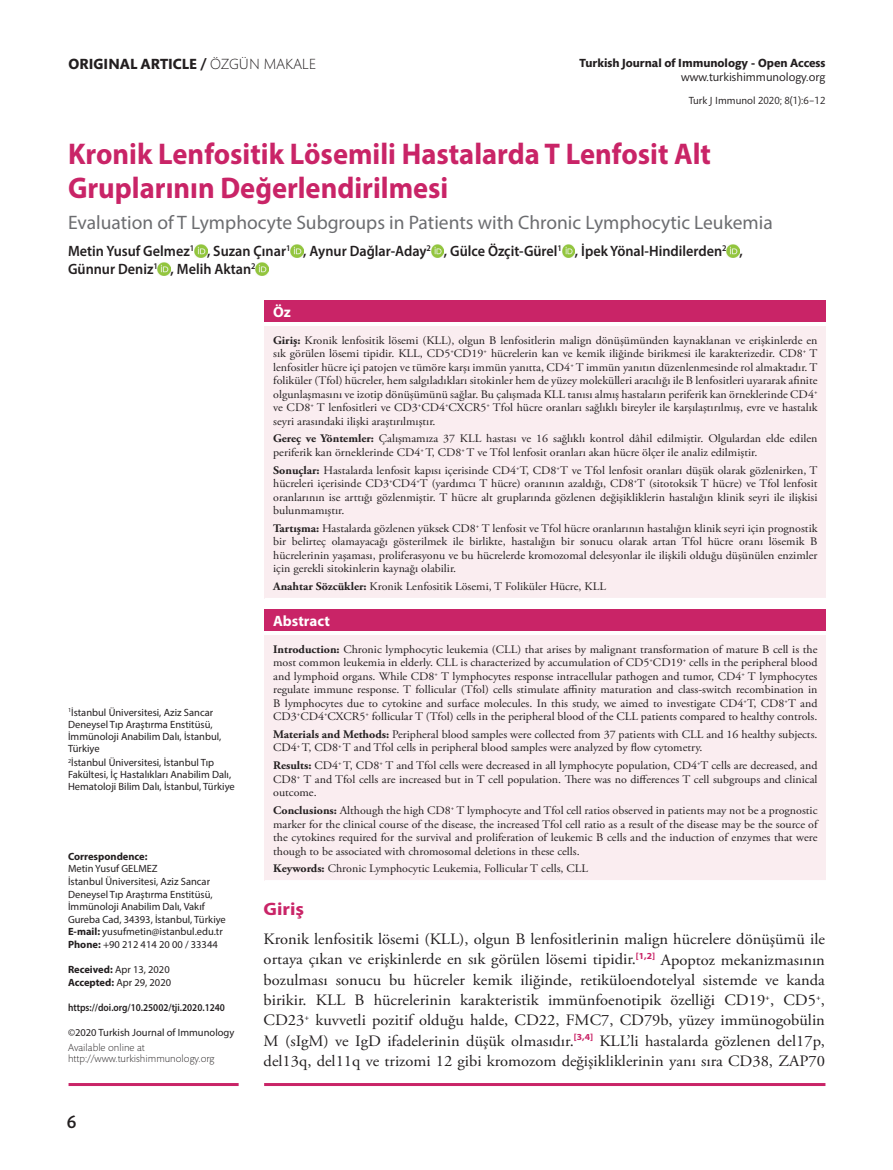
<style>
.page{position:relative;width:893px;height:1170px;background:#fff}
.page>*{position:absolute;margin:0;border:0;box-sizing:border-box;transform-origin:0 0}
.t1{font:700 30px/33px "Myriad Pro";color:#c92467;scale:.95 1}
.t2{font:19.5px "Myriad Pro";color:#6c6d70}
.t3{font:700 18px "Myriad Pro";color:#c92467;scale:1.1 1}
.t4{font:500 18px "Mundo Sans Std";color:#231f20}
.t5{font:15.9px/20.2px "Adobe Garamond Pro";color:#231f20;text-align:justify;scale:1.04 1}
.t6{font:600 15px/18px "Myriad Pro";color:#231f20;scale:.95 1}
.t7{font:700 15px "Mundo Sans Std";color:#231f20}
.t8{font:700 15px "Myriad Pro";color:#fff}
.t9{font:700 12px "Mundo Sans Std";color:#231f20}
.t10{font:12px "Mundo Sans Std";color:#231f20}
.t11{font:11.55px/13.5px "Adobe Garamond Pro";color:#231f20;text-align:justify;scale:1.04 1}
.t12{font:10.5px/12.6px "Myriad Pro";color:#231f20}
.t13{font:300 10.5px/10.5px "Mundo Sans Std";color:#231f20}
.t14{font:600 10.5px "Myriad Pro";color:#231f20;scale:.9 1}
.t15{font:10.5px "Mundo Sans Std";color:#231f20}
.t16{font:700 10.5px "Myriad Pro";color:#231f20}
.s1{font-weight:300}
.s2{font-weight:700}
</style>
<div class="page">
<hr style="left:69px;top:1082px;width:170px;height:3px;background:#c92467">
<hr style="left:264px;top:1082px;width:561px;height:3px;background:#c92467">
<svg style="left:194px;top:245px;width:13px;height:12px"></svg>
<svg style="left:291px;top:245px;width:12px;height:12px"></svg>
<svg style="left:431px;top:245px;width:13px;height:12px"></svg>
<svg style="left:562px;top:245px;width:13px;height:12px"></svg>
<svg style="left:727px;top:245px;width:12px;height:12px"></svg>
<svg style="left:158px;top:263px;width:13px;height:12px"></svg>
<svg style="left:256px;top:263px;width:12px;height:12px"></svg>
<div style="left:265px;top:300px;width:561px;height:22px;background:#c92467"></div>
<div style="left:265px;top:326px;width:561px;height:272px;background:#faedf0"></div>
<div style="left:265px;top:609px;width:561px;height:22px;background:#c92467"></div>
<div style="left:265px;top:635px;width:561px;height:245px;background:#faedf0"></div>
<p class="t7" style="left:69px;top:56px;width:249px">ORIGINAL ARTICLE / <span class="s1">ÖZGÜN MAKALE</span></p>
<p class="t9" style="left:579px;top:56px;width:247px">Turkish Journal of Immunology - Open Access</p>
<p class="t10" style="left:681px;top:71px;width:146px">www.turkishimmunology.org</p>
<p class="t15" style="left:689px;top:95px;width:138px">Turk J Immunol 2020; 8(1):6−12</p>
<h1 class="t1" style="left:68px;top:137px;width:678px">Kronik Lenfositik Lösemili Hastalarda T Lenfosit Alt<br>Gruplarının Değerlendirilmesi</h1>
<h2 class="t2" style="left:68px;top:211px;width:706px">Evaluation of T Lymphocyte Subgroups in Patients with Chronic Lymphocytic Leukemia</h2>
<p class="t6" style="left:68px;top:241px;width:712px">Metin Yusuf Gelmez<sup>1</sup> , Suzan Çınar<sup>1</sup> , Aynur Dağlar-Aday<sup>2</sup> , Gülce Özçit-Gürel<sup>1</sup> , İpek Yönal-Hindilerden<sup>2</sup> ,<br>Günnur Deniz<sup>1</sup> , Melih Aktan<sup>2</sup></p>
<p class="t12" style="left:68px;top:706px;width:155px;line-height:12px"><sup>1</sup>İstanbul Üniversitesi, Aziz Sancar<br>Deneysel Tıp Araştırma Enstitüsü,<br>İmmünoloji Anabilim Dalı, İstanbul,<br>Türkiye</p>
<p class="t12" style="left:68px;top:756px;width:168px;line-height:12px"><sup>2</sup>İstanbul Üniversitesi, İstanbul Tıp<br>Fakültesi, İç Hastalıkları Anabilim Dalı,<br>Hematoloji Bilim Dalı, İstanbul, Türkiye</p>
<p class="t16" style="left:68px;top:849px;width:81px">Correspondence:</p>
<p class="t12" style="left:68px;top:862px;width:159px">Metin Yusuf GELMEZ<br>İstanbul Üniversitesi, Aziz Sancar<br>Deneysel Tıp Araştırma Enstitüsü,<br>İmmünoloji Anabilim Dalı, Vakıf<br>Gureba Cad, 34393, İstanbul, Türkiye<br><span class="s2">E-mail:</span> yusufmetin@istanbul.edu.tr<br><span class="s2">Phone:</span> +90 212 414 20 00 / 33344</p>
<p class="t12" style="left:68px;top:963px;width:105px"><span class="s2">Received:</span> Apr 13, 2020<br><span class="s2">Accepted:</span> Apr 29, 2020</p>
<p class="t14" style="left:68px;top:1000px;width:176px">https://doi.org/10.25002/tji.2020.1240</p>
<p class="t12" style="left:68px;top:1026px;width:168px">©2020 Turkish Journal of Immunology</p>
<p class="t13" style="left:68px;top:1042px;width:148px">Available online at http://www.turkishimmunology.org</p>
<h3 class="t4" style="left:67px;top:1111px;width:11px">6</h3>
<p class="t8" style="left:273px;top:302px;width:19px">Öz</p>
<p class="t11" style="left:273px;top:333px;width:525px"><span class="s2">Giriş:</span> Kronik lenfositik lösemi (KLL), olgun B lenfositlerin malign dönüşümünden kaynaklanan ve erişkinlerde en sık görülen lösemi tipidir. KLL, CD5<sup>+</sup>CD19<sup>+</sup> hücrelerin kan ve kemik iliğinde birikmesi ile karakterizedir. CD8<sup>+</sup> T lenfositler hücre içi patojen ve tümöre karşı immün yanıtta, CD4<sup>+</sup> T immün yanıtın düzenlenmesinde rol almaktadır. T foliküler (Tfol) hücreler, hem salgıladıkları sitokinler hem de yüzey molekülleri aracılığı ile B lenfositleri uyararak afinite olgunlaşmasını ve izotip dönüşümünü sağlar. Bu çalışmada KLL tanısı almış hastaların periferik kan örneklerinde CD4<sup>+ </sup>ve CD8<sup>+</sup> T lenfositleri ve CD3<sup>+</sup>CD4<sup>+</sup>CXCR5<sup>+</sup> Tfol hücre oranları sağlıklı bireyler ile karşılaştırılmış, evre ve hastalık seyri arasındaki ilişki araştırılmıştır.</p>
<p class="t11" style="left:273px;top:432px;width:525px"><span class="s2">Gereç ve Yöntemler:</span> Çalışmamıza 37 KLL hastası ve 16 sağlıklı kontrol dâhil edilmiştir. Olgulardan elde edilen periferik kan örneklerinde CD4<sup>+</sup> T, CD8<sup>+</sup> T ve Tfol lenfosit oranları akan hücre ölçer ile analiz edilmiştir.</p>
<p class="t11" style="left:273px;top:463px;width:525px"><span class="s2">Sonuçlar:</span> Hastalarda lenfosit kapısı içerisinde CD4<sup>+</sup>T, CD8<sup>+</sup>T ve Tfol lenfosit oranları düşük olarak gözlenirken, T hücreleri içerisinde CD3<sup>+</sup>CD4<sup>+</sup>T (yardımcı T hücre) oranının azaldığı, CD8<sup>+</sup>T (sitotoksik T hücre) ve Tfol lenfosit oranlarının ise arttığı gözlenmiştir. T hücre alt gruplarında gözlenen değişikliklerin hastalığın klinik seyri ile ilişkisi bulunmamıştır.</p>
<p class="t11" style="left:273px;top:522px;width:525px"><span class="s2">Tartışma:</span> Hastalarda gözlenen yüksek CD8<sup>+</sup> T lenfosit ve Tfol hücre oranlarının hastalığın klinik seyri için prognostik bir belirteç olamayacağı gösterilmek ile birlikte, hastalığın bir sonucu olarak artan Tfol hücre oranı lösemik B hücrelerinin yaşaması, proliferasyonu ve bu hücrelerde kromozomal delesyonlar ile ilişkili olduğu düşünülen enzimler için gerekli sitokinlerin kaynağı olabilir.</p>
<p class="t11" style="left:273px;top:580px;width:321px"><span class="s2">Anahtar Sözcükler:</span> Kronik Lenfositik Lösemi, T Foliküler Hücre, KLL</p>
<p class="t8" style="left:273px;top:611px;width:58px">Abstract</p>
<p class="t11" style="left:273px;top:642px;width:525px"><span class="s2">Introduction:</span> Chronic lymphocytic leukemia (CLL) that arises by malignant transformation of mature B cell is the most common leukemia in elderly. CLL is characterized by accumulation of CD5<sup>+</sup>CD19<sup>+</sup> cells in the peripheral blood and lymphoid organs. While CD8<sup>+</sup> T lymphocytes response intracellular pathogen and tumor, CD4<sup>+</sup> T lymphocytes regulate immune response. T follicular (Tfol) cells stimulate affinity maturation and class-switch recombination in B lymphocytes due to cytokine and surface molecules. In this study, we aimed to investigate CD4<sup>+</sup>T, CD8<sup>+</sup>T and CD3<sup>+</sup>CD4<sup>+</sup>CXCR5<sup>+</sup> follicular T (Tfol) cells in the peripheral blood of the CLL patients compared to healthy controls.</p>
<p class="t11" style="left:273px;top:728px;width:525px"><span class="s2">Materials and Methods:</span> Peripheral blood samples were collected from 37 patients with CLL and 16 healthy subjects.<br>CD4<sup>+</sup> T, CD8<sup>+</sup> T and Tfol cells in peripheral blood samples were analyzed by flow cytometry.</p>
<p class="t11" style="left:273px;top:759px;width:525px"><span class="s2">Results:</span> CD4<sup>+</sup> T, CD8<sup>+</sup> T and Tfol cells were decreased in all lymphocyte population, CD4<sup>+</sup>T cells are decreased, and CD8<sup>+</sup> T and Tfol cells are increased but in T cell population. There was no differences T cell subgroups and clinical outcome.</p>
<p class="t11" style="left:273px;top:804px;width:525px"><span class="s2">Conclusions:</span> Although the high CD8<sup>+</sup> T lymphocyte and Tfol cell ratios observed in patients may not be a prognostic marker for the clinical course of the disease, the increased Tfol cell ratio as a result of the disease may be the source of the cytokines required for the survival and proliferation of leukemic B cells and the induction of enzymes that were though to be associated with chromosomal deletions in these cells.</p>
<p class="t11" style="left:273px;top:862px;width:304px"><span class="s2">Keywords:</span> Chronic Lymphocytic Leukemia, Follicular T cells, CLL</p>
<h3 class="t3" style="left:264px;top:897px;width:38px">Giriş</h3>
<p class="t5" style="left:264px;top:929px;width:541px">Kronik lenfositik lösemi (KLL), olgun B lenfositlerinin malign hücrelere dönüşümü ile ortaya çıkan ve erişkinlerde en sık görülen lösemi tipidir.<sup>[1,2]</sup> Apoptoz mekanizmasının bozulması sonucu bu hücreler kemik iliğinde, retiküloendotelyal sistemde ve kanda birikir. KLL B hücrelerinin karakteristik immünfoenotipik özelliği CD19<sup>+</sup>, CD5<sup>+</sup>, CD23<sup>+</sup> kuvvetli pozitif olduğu halde, CD22, FMC7, CD79b, yüzey immünogobülin M (sIgM) ve IgD ifadelerinin düşük olmasıdır.<sup>[3,4]</sup> KLL’li hastalarda gözlenen del17p, del13q, del11q ve trizomi 12 gibi kromozom değişikliklerinin yanı sıra CD38, ZAP70</p>
</div>
